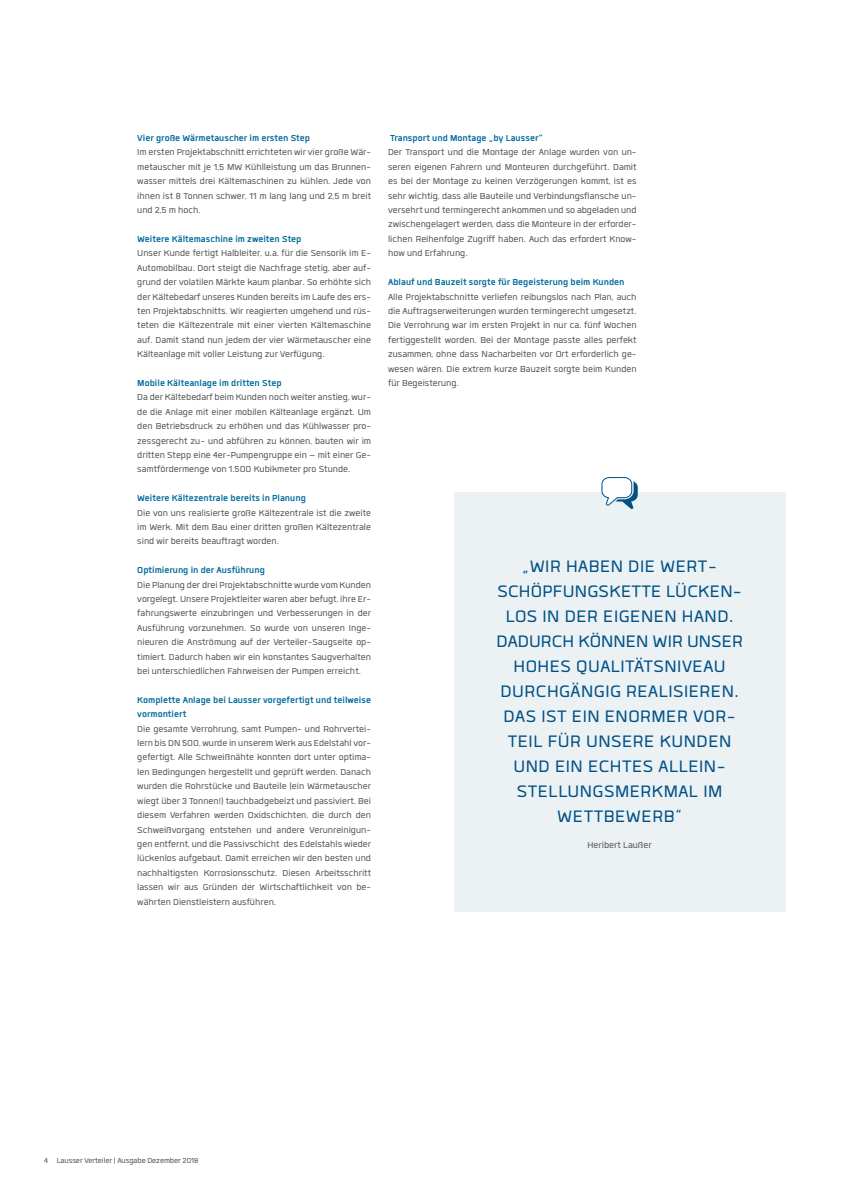
<style>
.page{position:relative;width:842px;height:1191px;background:#fff}
.page>*{position:absolute;margin:0;border:0;box-sizing:border-box;transform-origin:0 0}
._2016_Text_auf_Bild{font:23px/25px "Quan";letter-spacing:.02em;color:#005185;text-align:center}
._2016_Fließtext_Aufz{font:12px/14.4px "Quan";color:#565655;text-align:justify}
._2016_Fließtext_Aufz-2{font:700 12px/14.4px "Quan";color:#006b9c}
.t1{font:10px "Quan";letter-spacing:-.01em;color:#565655}
</style>
<div class="page">
<div style="left:454px;top:492px;width:331px;height:420px;background:#ecf1f4"></div>
<svg style="left:601px;top:477px;width:37px;height:32px"></svg>
<p class="_2016_Fließtext_Aufz-2" style="left:137px;top:131px;width:174px">Vier große Wärmetauscher im ersten Step</p>
<p class="_2016_Fließtext_Aufz" style="left:137px;top:145px;width:235px">Im ersten Projektabschnitt errichteten wir vier große Wär&shy;metauscher mit je 1,5 MW Kühlleistung um das Brunnen&shy;wasser mittels drei Kältemaschinen zu kühlen. Jede von ihnen ist 8 Tonnen schwer, 11 m lang lang und 2,5 m breit und 2,5 m hoch.</p>
<p class="_2016_Fließtext_Aufz-2" style="left:137px;top:231px;width:166px">Weitere Kältemaschine im zweiten Step</p>
<p class="_2016_Fließtext_Aufz" style="left:137px;top:246px;width:235px">Unser Kunde fertigt Halbleiter, u.a. für die Sensorik im E-Automobilbau. Dort steigt die Nachfrage stetig, aber auf&shy;grund der volatilen Märkte kaum planbar. So erhöhte sich der Kältebedarf unseres Kunden bereits im Laufe des ers&shy;ten Projektabschnitts. Wir reagierten umgehend und rüs&shy;teten die Kältezentrale mit einer vierten Kältemaschine auf. Damit stand nun jedem der vier Wärmetauscher eine Kälteanlage mit voller Leistung zur Verfügung.</p>
<p class="_2016_Fließtext_Aufz-2" style="left:137px;top:375px;width:146px">Mobile Kälteanlage im dritten Step</p>
<p class="_2016_Fließtext_Aufz" style="left:137px;top:390px;width:235px">Da der Kältebedarf beim Kunden noch weiter anstieg, wur&shy;de die Anlage mit einer mobilen Kälteanlage ergänzt. Um den Betriebsdruck zu erhöhen und das Kühlwasser pro&shy;zessgerecht zu- und abführen zu können, bauten wir im dritten Stepp eine 4er-Pumpengruppe ein – mit einer Ge&shy;samtfördermenge von 1.500 Kubikmeter pro Stunde.</p>
<p class="_2016_Fließtext_Aufz-2" style="left:137px;top:491px;width:170px">Weitere Kältezentrale bereits in Planung</p>
<p class="_2016_Fließtext_Aufz" style="left:137px;top:505px;width:235px">Die von uns realisierte große Kältezentrale ist die zweite im Werk. Mit dem Bau einer dritten großen Kältezentrale sind wir bereits beauftragt worden.</p>
<p class="_2016_Fließtext_Aufz-2" style="left:137px;top:563px;width:129px">Optimierung in der Ausführung</p>
<p class="_2016_Fließtext_Aufz" style="left:137px;top:577px;width:235px">Die Planung der drei Projektabschnitte wurde vom Kunden vorgelegt. Unsere Projektleiter waren aber befugt, ihre Er&shy;fahrungswerte einzubringen und Verbesserungen in der Ausführung vorzunehmen. So wurde von unseren Inge&shy;nieuren die Anströmung auf der Verteiler-Saugseite op&shy;timiert. Dadurch haben wir ein konstantes Saugverhalten bei unterschiedlichen Fahrweisen der Pumpen erreicht.</p>
<p class="_2016_Fließtext_Aufz-2" style="left:137px;top:692px;width:235px">Komplette Anlage bei Lausser vorgefertigt und teilweise vormontiert</p>
<p class="_2016_Fließtext_Aufz" style="left:137px;top:721px;width:235px">Die gesamte Verrohrung, samt Pumpen- und Rohrvertei&shy;lern bis DN 500, wurde in unserem Werk aus Edelstahl vor&shy;gefertigt. Alle Schweißnähte konnten dort unter optima&shy;len Bedingungen hergestellt und geprüft werden. Danach wurden die Rohrstücke und Bauteile (ein Wärmetauscher wiegt über 3 Tonnen!) tauchbadgebeizt und passiviert. Bei diesem Verfahren werden Oxidschichten, die durch den Schweißvorgang entstehen und andere Verunreinigun&shy;gen entfernt, und die Passivschicht des Edelstahls wieder lückenlos aufgebaut. Damit erreichen wir den besten und nachhaltigsten Korrosionsschutz. Diesen Arbeitsschritt lassen wir aus Gründen der Wirtschaftlichkeit von be&shy;währten Dienstleistern ausführen.</p>
<p class="_2016_Fließtext_Aufz-2" style="left:390px;top:131px;width:154px">Transport und Montage „by Lausser“</p>
<p class="_2016_Fließtext_Aufz" style="left:388px;top:145px;width:250px">Der Transport und die Montage der Anlage wurden von un&shy;seren eigenen Fahrern und Monteuren durchgeführt. Damit es bei der Montage zu keinen Verzögerungen kommt, ist es sehr wichtig, dass alle Bauteile und Verbindungsflansche un&shy;versehrt und termingerecht ankommen und so abgeladen und zwischengelagert werden, dass die Monteure in der erforder&shy;lichen Reihenfolge Zugriff haben. Auch das erfordert Know&shy;how und Erfahrung.</p>
<p class="_2016_Fließtext_Aufz-2" style="left:388px;top:275px;width:238px">Ablauf und Bauzeit sorgte für Begeisterung beim Kunden</p>
<p class="_2016_Fließtext_Aufz" style="left:388px;top:289px;width:250px">Alle Projektabschnitte verliefen reibungslos nach Plan, auch die Auftragserweiterungen wurden termingerecht umgesetzt.<br>Die Verrohrung war im ersten Projekt in nur ca. fünf Wochen fertiggestellt worden. Bei der Montage passte alles perfekt zusammen, ohne dass Nacharbeiten vor Ort erforderlich ge&shy;wesen wären. Die extrem kurze Bauzeit sorgte beim Kunden für Begeisterung.</p>
<p class="_2016_Text_auf_Bild" style="left:496px;top:553px;width:248px">„WIR HABEN DIE WERT-<br>SCHÖPFUNGSKETTE LÜCKEN-<br>LOS IN DER EIGENEN HAND.<br>DADURCH KÖNNEN WIR UNSER<br>HOHES QUALITÄTSNIVEAU<br>DURCHGÄNGIG REALISIEREN.<br>DAS IST EIN ENORMER VOR-<br>TEIL FÜR UNSERE KUNDEN<br>UND EIN ECHTES ALLEIN-<br>STELLUNGSMERKMAL IM<br>WETTBEWERB“</p>
<p class="_2016_Fließtext_Aufz" style="left:587px;top:838px;width:66px">Heribert Laußer</p>
<p class="t1" style="left:44px;top:1155px;width:156px">4 Lausser Verteiler | Ausgabe Dezember 2018</p>
</div>
